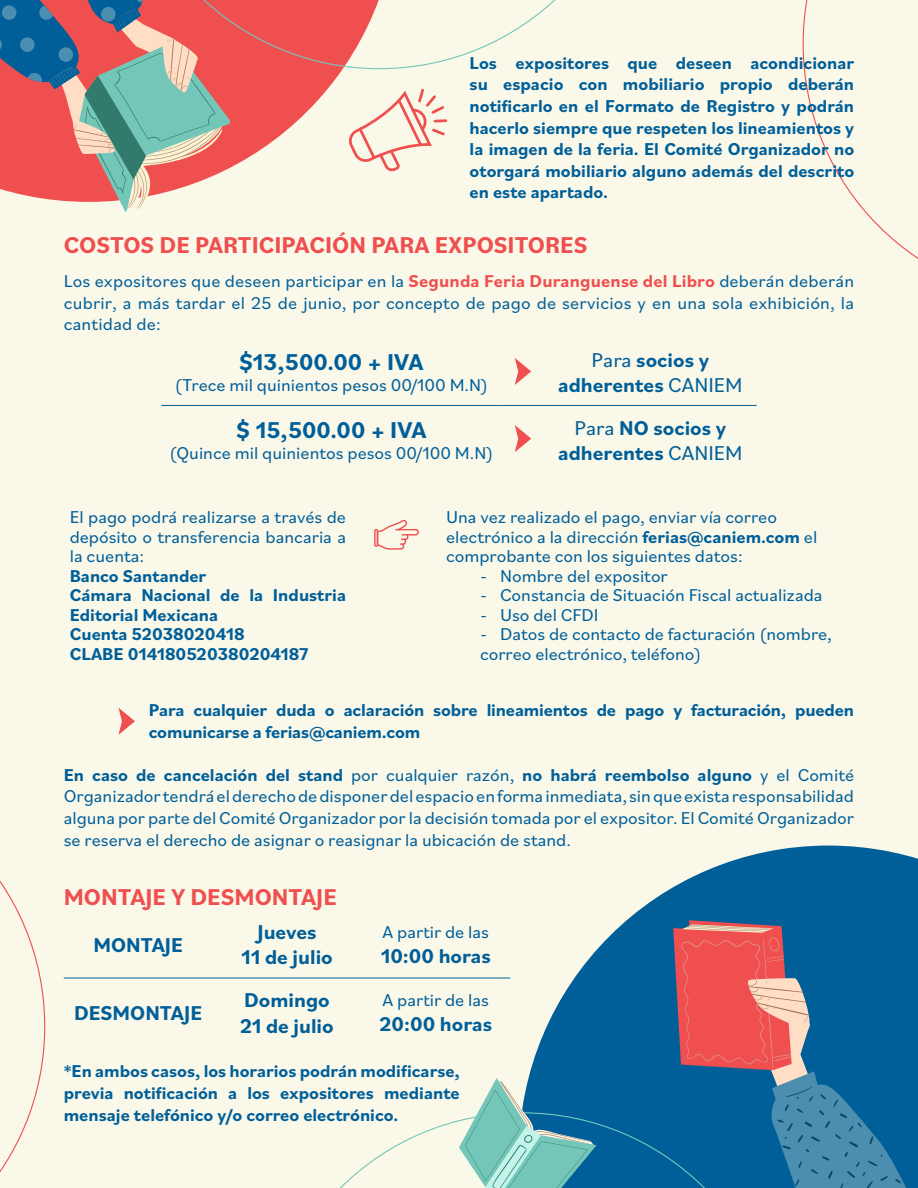
<style>
.page{position:relative;width:918px;height:1188px;background:#faf8e9}
.page>*{position:absolute;margin:0;border:0;box-sizing:border-box;transform-origin:0 0}
.t1{font:700 24px "Bilo";color:#ef4f4f}
.t2{font:700 24px "Bilo";color:#005f99}
.t3{font:700 21px/25.2px "Bilo";color:#005f99;text-align:center}
.t4{font:18px/21.6px "Bilo";color:#005f99;text-align:justify}
.t5{font:700 18px/21.6px "Bilo";color:#005f99;text-align:justify}
.s1{font-weight:700;color:#ef4f4f}
.s2{font-weight:400}
.s3{font-weight:700}
</style>
<div class="page">
<svg style="left:627px;top:846px;width:291px;height:74px;fill:#005f99"></svg>
<svg style="left:0;top:880px;width:45px;height:293px"></svg>
<svg style="left:803px;top:0;width:115px;height:259px"></svg>
<svg style="left:264px;top:920px;width:654px;height:268px"></svg>
<svg style="left:0;top:0;width:555px;height:212px"></svg>
<svg style="left:378px;top:519px;width:41px;height:31px"></svg>
<svg style="left:374px;top:529px;width:4px;height:18px"></svg>
<hr style="left:161px;top:405px;width:341px;height:1px;background:#005f99">
<hr style="left:502px;top:405px;width:42px;height:1px;background:#005f99">
<hr style="left:544px;top:405px;width:213px;height:1px;background:#005f99">
<svg style="left:515px;top:358px;width:16px;height:27px"></svg>
<svg style="left:515px;top:425px;width:16px;height:27px"></svg>
<svg style="left:118px;top:708px;width:17px;height:27px"></svg>
<hr style="left:64px;top:978px;width:149px;height:1px;background:#005f99">
<hr style="left:213px;top:978px;width:148px;height:1px;background:#005f99">
<hr style="left:361px;top:978px;width:149px;height:1px;background:#005f99">
<p class="t5" style="left:470px;top:51px;width:386px">Los expositores que deseen acondicionar su espacio con mobiliario propio deberán notificarlo en el Formato de Registro y podrán hacerlo siempre que respeten los lineamientos y la imagen de la feria. El Comité Organizador no otorgará mobiliario alguno además del descrito en este apartado.</p>
<h1 class="t1" style="left:64px;top:228px;width:525px">COSTOS DE PARTICIPACIÓN PARA EXPOSITORES</h1>
<p class="t4" style="left:64px;top:270px;width:792px">Los expositores que deseen participar en la <span class="s1">Segunda Feria Duranguense del Libro</span> deberán deberán cubrir, a más tardar el 25 de junio, por concepto de pago de servicios y en una sola exhibición, la cantidad de:</p>
<h1 class="t2" style="left:239px;top:345px;width:186px">$13,500.00 + IVA</h1>
<p class="t4" style="left:175px;top:373px;width:315px">(Trece mil quinientos pesos 00/100 M.N)</p>
<h1 class="t2" style="left:236px;top:413px;width:192px">$ 15,500.00 + IVA</h1>
<p class="t4" style="left:170px;top:441px;width:325px">(Quince mil quinientos pesos 00/100 M.N)</p>
<p class="t3" style="left:558px;top:346px;width:186px"><span class="s2">Para</span> socios y adherentes <span class="s2">CANIEM</span></p>
<p class="t3" style="left:558px;top:414px;width:186px"><span class="s2">Para</span> NO socios y adherentes <span class="s2">CANIEM</span></p>
<p class="t4" style="left:70px;top:507px;width:278px;line-height:19.5px">El pago podrá realizarse a través de depósito o transferencia bancaria a la cuenta:</p>
<p class="t5" style="left:70px;top:565px;width:278px;line-height:19.5px;text-align:left">Banco Santander<br>Cámara Nacional de la Industria<br>Editorial Mexicana<br>Cuenta 52038020418<br>CLABE 014180520380204187</p>
<p class="t4" style="left:446px;top:507px;width:373px;line-height:19.5px;text-align:left">Una vez realizado el pago, enviar vía correo electrónico a la dirección <span class="s3">ferias@caniem.com</span> el comprobante con los siguientes datos:</p>
<p class="t4" style="left:480px;top:564px;width:189px">- Nombre del expositor</p>
<p class="t4" style="left:480px;top:584px;width:344px">- Constancia de Situación Fiscal actualizada</p>
<p class="t4" style="left:480px;top:603px;width:120px">- Uso del CFDI</p>
<p class="t4" style="left:480px;top:624px;width:353px;line-height:19.5px">- Datos de contacto de facturación (nombre, correo electrónico, teléfono)</p>
<p class="t5" style="left:149px;top:698px;width:707px">Para cualquier duda o aclaración sobre lineamientos de pago y facturación, pueden comunicarse a ferias@caniem.com</p>
<p class="t4" style="left:64px;top:763px;width:792px"><span class="s3">En caso de cancelación del stand</span> por cualquier razón, <span class="s3">no habrá reembolso alguno</span> y el Comité Organizador tendrá el derecho de disponer del espacio en forma inmediata, sin que exista responsabilidad alguna por parte del Comité Organizador por la decisión tomada por el expositor. El Comité Organizador se reserva el derecho de asignar o reasignar la ubicación de stand.</p>
<h1 class="t1" style="left:64px;top:880px;width:275px">MONTAJE Y DESMONTAJE</h1>
<p class="t3" style="left:93px;top:931px;width:91px">MONTAJE</p>
<p class="t3" style="left:74px;top:999px;width:130px">DESMONTAJE</p>
<p class="t3" style="left:241px;top:919px;width:93px">Jueves<br>11 de julio</p>
<p class="t4" style="left:383px;top:921px;width:108px">A partir de las</p>
<p class="t3" style="left:381px;top:943px;width:112px">10:00 horas</p>
<p class="t3" style="left:240px;top:987px;width:95px;text-align:left">Domingo<br>21 de julio</p>
<p class="t4" style="left:383px;top:989px;width:108px">A partir de las</p>
<p class="t3" style="left:379px;top:1011px;width:114px">20:00 horas</p>
<p class="t5" style="left:64px;top:1060px;width:398px">*En ambos casos, los horarios podrán modificarse, previa notificación a los expositores mediante mensaje telefónico y/o correo electrónico.</p>
</div>
